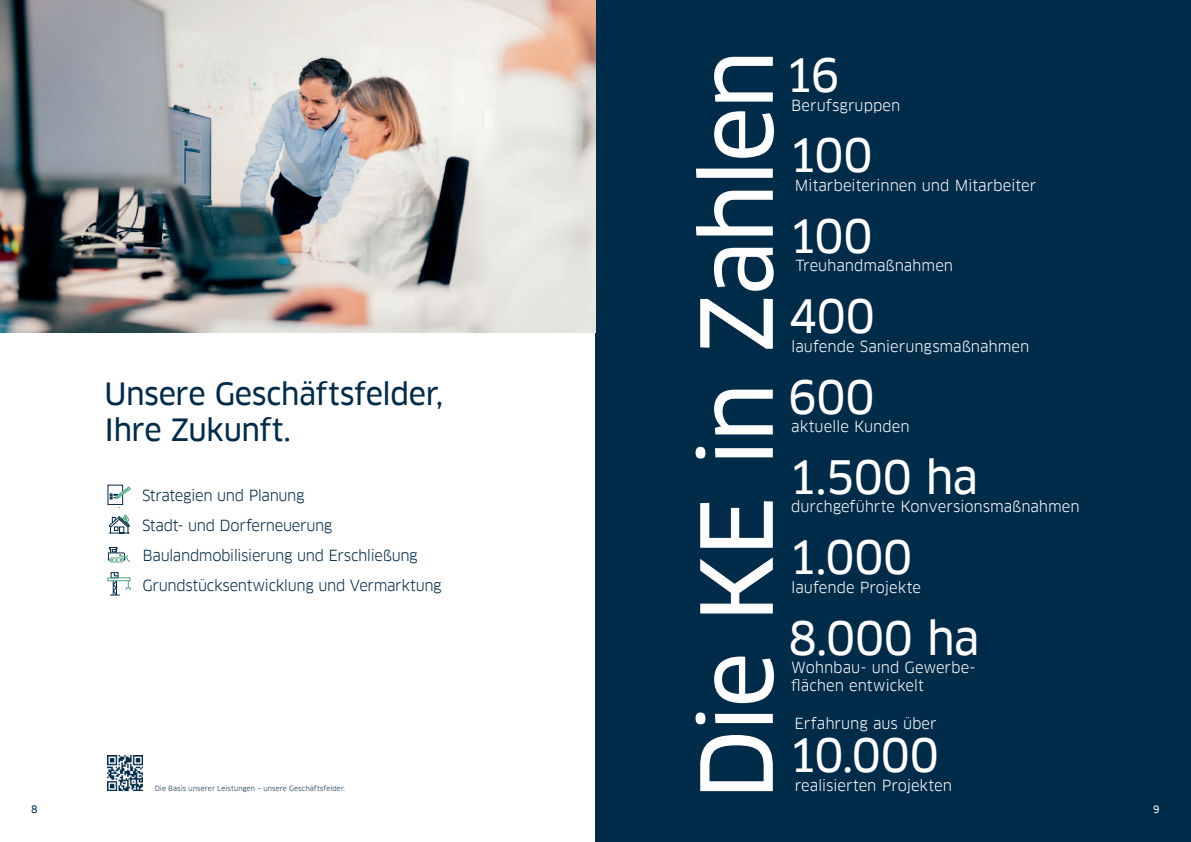
<style>
.page{position:relative;width:1191px;height:842px;background:#fff}
.page>*{position:absolute;margin:0;border:0;box-sizing:border-box;transform-origin:0 0}
.t1{font:96.8px "Clanfor LBBW News";letter-spacing:-.04em;color:#fff}
.t2{font:45px "Clanfor LBBW News";letter-spacing:-.005em;color:#fff}
.t3{font:30px/36px "Clanfor LBBW News";letter-spacing:-.02em;color:#002b49}
.t4{font:15px/18px "Clanfor LBBW";letter-spacing:-.005em;color:#fff}
.t5{font:15px/30px "Clanfor LBBW";letter-spacing:-.025em;color:#002b49}
.t6{font:10px "Clanfor LBBW News";color:#002b49}
.t7{font:10px "Clanfor LBBW News";color:#fff}
.t8{font:7px "Clanfor LBBW";letter-spacing:.01em;color:#002b49}
</style>
<div class="page">
<div style="left:595px;top:0;width:596px;height:842px;background:#002b49"></div>
<img style="left:0;top:0;width:595px;height:333px">
<div style="left:108px;top:485px;width:15px;height:20px;border:1px solid #002b49"></div>
<svg style="left:110px;top:486px;width:21px;height:13px"></svg>
<svg style="left:108px;top:515px;width:22px;height:18px"></svg>
<svg style="left:108px;top:547px;width:23px;height:15px"></svg>
<img style="left:108px;top:756px;width:35px;height:35px">
<svg style="left:126px;top:581px;width:4px;height:9px"></svg>
<svg style="left:110px;top:572px;width:10px;height:24px"></svg>
<div style="left:108px;top:578px;width:22px;height:3px;border:1px solid #4fa586"></div>
<h3 class="t3" style="left:105px;top:376px;width:340px">Unsere Geschäftsfelder,<br>Ihre Zukunft.</h3>
<p class="t5" style="left:142px;top:480px;width:301px">Strategien und Planung<br>Stadt- und Dorferneuerung Baulandmobilisierung und Erschließung Grundstücksentwicklung und Vermarktung</p>
<p class="t8" style="left:155px;top:784px;width:192px">Die Basis unserer Leistungen – unsere Geschäftsfelder.</p>
<h1 class="t1" style="left:680px;top:800px;width:752px;rotate:-90deg">Die KE in Zahlen</h1>
<h2 class="t2" style="left:784px;top:49px;width:57px">16</h2>
<p class="t4" style="left:791px;top:96px;width:110px">Berufsgruppen</p>
<h2 class="t2" style="left:788px;top:129px;width:86px">100</h2>
<p class="t4" style="left:795px;top:176px;width:243px">Mitarbeiterinnen und Mitarbeiter</p>
<h2 class="t2" style="left:788px;top:210px;width:86px">100</h2>
<p class="t4" style="left:796px;top:257px;width:159px">Treuhandmaßnahmen</p>
<h2 class="t2" style="left:788px;top:290px;width:89px">400</h2>
<p class="t4" style="left:791px;top:337px;width:239px">laufende Sanierungsmaßnahmen</p>
<h2 class="t2" style="left:788px;top:370px;width:88px">600</h2>
<p class="t4" style="left:791px;top:417px;width:120px">aktuelle Kunden</p>
<h2 class="t2" style="left:788px;top:451px;width:192px">1.500 ha</h2>
<p class="t4" style="left:791px;top:498px;width:290px">durchgeführte Konversionsmaßnahmen</p>
<h2 class="t2" style="left:788px;top:531px;width:126px">1.000</h2>
<p class="t4" style="left:791px;top:578px;width:131px">laufende Projekte</p>
<h2 class="t2" style="left:788px;top:611px;width:193px">8.000 ha</h2>
<p class="t4" style="left:791px;top:659px;width:186px">Wohnbau- und Gewerbe&shy;flächen entwickelt</p>
<p class="t4" style="left:794px;top:715px;width:144px">Erfahrung aus über</p>
<h2 class="t2" style="left:788px;top:729px;width:153px">10.000</h2>
<p class="t4" style="left:794px;top:776px;width:159px">realisierten Projekten</p>
<p class="t6" style="left:31px;top:803px;width:8px">8</p>
<p class="t7" style="left:1153px;top:803px;width:8px">9</p>
</div>
